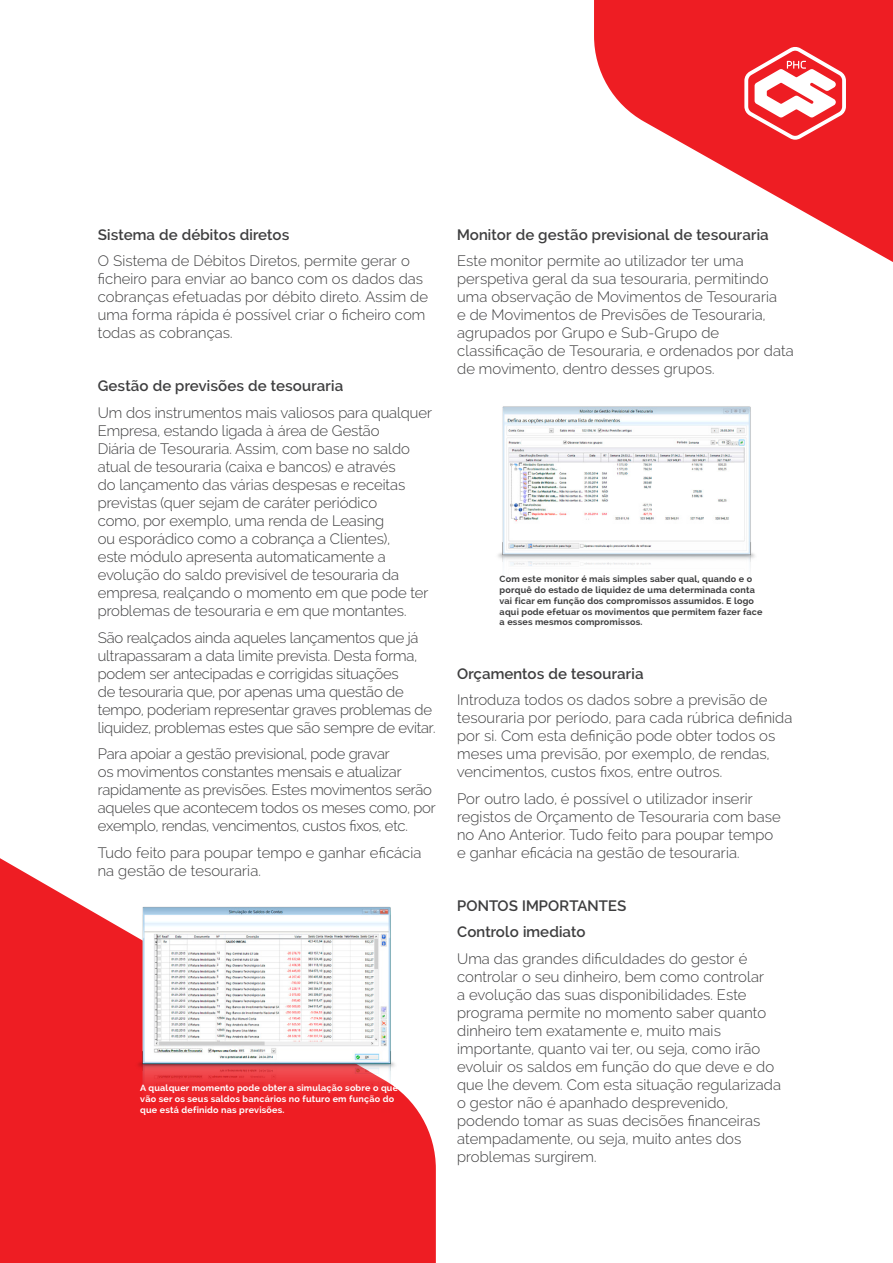
<style>
.page{position:relative;width:893px;height:1263px;background:#fff}
.page>*{position:absolute;margin:0;border:0;box-sizing:border-box;transform-origin:0 0}
.t1{font:300 15px/18px "Raleway";letter-spacing:.005em;color:#3e3e3f}
.t2{font:600 15px "Raleway";letter-spacing:.01em;color:#3e3e3f}
.t3{font:700 9px/10.8px "Raleway";letter-spacing:.02em;color:#3e3e3f}
.t4{font:700 9px/10.8px "Raleway";letter-spacing:.02em;color:#fff}
</style>
<div class="page">
<div style="left:0;top:858px;width:436px;height:405px;background:#ee1d23"></div>
<img style="left:98px;top:858px;width:338px;height:298px">
<svg style="left:594px;top:0;width:299px;height:262px;fill:#ee1d23"></svg>
<svg style="left:744px;top:46px;width:102px;height:94px"></svg>
<img style="left:498px;top:406px;width:257px;height:160px">
<p class="t2" style="left:98px;top:226px;width:193px">Sistema de débitos diretos</p>
<p class="t1" style="left:98px;top:252px;width:332px">O Sistema de Débitos Diretos, permite gerar o ficheiro para enviar ao banco com os dados das cobranças efetuadas por débito direto. Assim de uma forma rápida é possível criar o ficheiro com todas as cobranças.</p>
<p class="t2" style="left:98px;top:378px;width:247px">Gestão de previsões de tesouraria</p>
<p class="t1" style="left:98px;top:404px;width:336px">Um dos instrumentos mais valiosos para qualquer Empresa, estando ligada à área de Gestão<br>Diária de Tesouraria. Assim, com base no saldo atual de tesouraria (caixa e bancos) e através<br>do lançamento das várias despesas e receitas previstas (quer sejam de caráter periódico<br>como, por exemplo, uma renda de Leasing<br>ou esporádico como a cobrança a Clientes),<br>este módulo apresenta automaticamente a evolução do saldo previsível de tesouraria da empresa, realçando o momento em que pode ter problemas de tesouraria e em que montantes.</p>
<p class="t1" style="left:98px;top:628px;width:339px">São realçados ainda aqueles lançamentos que já ultrapassaram a data limite prevista. Desta forma, podem ser antecipadas e corrigidas situações<br>de tesouraria que, por apenas uma questão de tempo, poderiam representar graves problemas de liquidez, problemas estes que são sempre de evitar.</p>
<p class="t1" style="left:98px;top:745px;width:340px">Para apoiar a gestão previsional, pode gravar<br>os movimentos constantes mensais e atualizar rapidamente as previsões. Estes movimentos serão aqueles que acontecem todos os meses como, por exemplo, rendas, vencimentos, custos fixos, etc.</p>
<p class="t1" style="left:98px;top:843px;width:325px">Tudo feito para poupar tempo e ganhar eficácia na gestão de tesouraria.</p>
<p class="t4" style="left:140px;top:1083px;width:259px">A qualquer momento pode obter a simulação sobre o que vão ser os seus saldos bancários no futuro em função do que está definido nas previsões.</p>
<p class="t2" style="left:457px;top:226px;width:313px">Monitor de gestão previsional de tesouraria</p>
<p class="t1" style="left:457px;top:252px;width:338px">Este monitor permite ao utilizador ter uma perspetiva geral da sua tesouraria, permitindo uma observação de Movimentos de Tesouraria<br>e de Movimentos de Previsões de Tesouraria, agrupados por Grupo e Sub-Grupo de classificação de Tesouraria, e ordenados por data de movimento, dentro desses grupos.</p>
<p class="t3" style="left:500px;top:574px;width:264px">Com este monitor é mais simples saber qual, quando e o porquê do estado de liquidez de uma determinada conta vai ficar em função dos compromissos assumidos. E logo aqui pode efetuar os movimentos que permitem fazer face a esses mesmos compromissos.</p>
<p class="t2" style="left:457px;top:665px;width:188px">Orçamentos de tesouraria</p>
<p class="t1" style="left:457px;top:691px;width:337px">Introduza todos os dados sobre a previsão de tesouraria por período, para cada rúbrica definida por si. Com esta definição pode obter todos os meses uma previsão, por exemplo, de rendas, vencimentos, custos fixos, entre outros.</p>
<p class="t1" style="left:457px;top:789px;width:325px">Por outro lado, é possível o utilizador inserir registos de Orçamento de Tesouraria com base no Ano Anterior. Tudo feito para poupar tempo e ganhar eficácia na gestão de tesouraria.</p>
<p class="t2" style="left:457px;top:897px;width:171px">PONTOS IMPORTANTES</p>
<p class="t2" style="left:457px;top:923px;width:130px">Controlo imediato</p>
<p class="t1" style="left:457px;top:949px;width:325px">Uma das grandes dificuldades do gestor é controlar o seu dinheiro, bem como controlar<br>a evolução das suas disponibilidades. Este programa permite no momento saber quanto dinheiro tem exatamente e, muito mais importante, quanto vai ter, ou seja, como irão evoluir os saldos em função do que deve e do que lhe devem. Com esta situação regularizada o gestor não é apanhado desprevenido, podendo tomar as suas decisões financeiras atempadamente, ou seja, muito antes dos problemas surgirem.</p>
</div>
